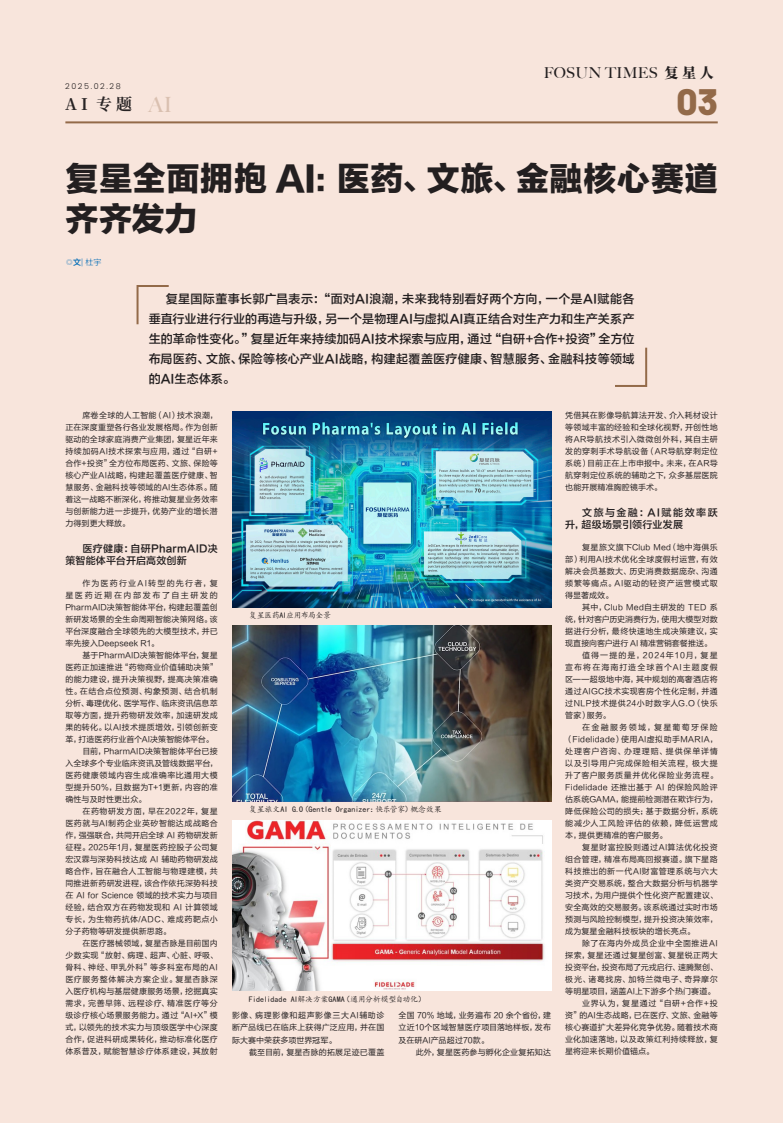
<style>
.page{position:relative;width:783px;height:1123px;background:#fff}
.page>*{position:absolute;margin:0;border:0;box-sizing:border-box;transform-origin:0 0}
.t1{font:800 36.9px "Barlow";color:#936a49}
.正文{font:33px/39.6px "FZLTTHK GBK1 0";letter-spacing:.02em;color:#231f20}
.t2{font:700 16px "Source Han Serif CN";color:#231f20}
.t3{font:500 15px "Big Caslon";letter-spacing:.02em;color:#231f20}
.正文-2{font:12px/20px "FZLTZHK GBK1 0";letter-spacing:.025em;color:#231f20;text-align:justify}
.正文-3{font:10px/12px "FZLTZHK GBK1 0";letter-spacing:.025em;color:#231f20}
.正文-4{font:10px/12px "FZLTZHK GBK1 0";letter-spacing:.13em;color:#231f20}
.正文-5{font:8px/12px "FZLTHK GBK1 0";letter-spacing:.025em;color:#231f20;text-align:justify}
.正文-6{font:8px "Kai Ti";letter-spacing:-.02em;color:#231f20}
.正文-7{font:8px "Kai Ti";letter-spacing:-.045em;color:#231f20}
.正文-8{font:8px "Kai Ti";letter-spacing:-.065em;color:#231f20}
.t4{font:300 8px "Poppins";letter-spacing:.2em;color:#231f20}
.正文-9{font:8px "FZLTXHK";color:#006cb7}
.s1{font-family:"Source Han Serif CN";font-weight:800;font-size:14px}
.s2{font-family:"Big Caslon";font-weight:500;font-size:21px;color:#936a49}
.s3{font-family:"FZLTZHK GBK1 0"}
</style>
<div class="page">
<div style="left:0;top:0;width:782px;height:1123px;background:#f8e5dc"></div>
<hr style="left:65px;top:121px;width:652px;height:2px;background:#936a49">
<img style="left:232px;top:411px;width:319px;height:196px">
<img style="left:232px;top:625px;width:319px;height:176px">
<img style="left:232px;top:820px;width:319px;height:170px">
<svg style="left:136px;top:285px;width:33px;height:40px"></svg>
<svg style="left:615px;top:347px;width:33px;height:40px"></svg>
<h3 class="t3" style="left:543px;top:61px;width:172px">FOSUN TIMES <span class="s1">复星人</span></h3>
<p class="t4" style="left:65px;top:82px;width:57px">2025.02.28</p>
<h3 class="t2" style="left:65px;top:95px;width:108px">AI 专题 <span class="s2">AI</span></h3>
<p class="t1" style="left:676px;top:74px;width:43px">03</p>
<p class="正文" style="left:65px;top:161px;width:653px">复星全面拥抱 AI：医药、文旅、金融核心赛道齐齐发力</p>
<p class="正文-9" style="left:65px;top:258px;width:38px"><span class="s3">◎文</span>| 杜宇</p>
<p class="正文-2" style="left:149px;top:289px;width:487px;text-indent:17px">复星国际董事长郭广昌表示：“面对AI浪潮，未来我特别看好两个方向，一个是AI赋能各垂直行业进行行业的再造与升级，另一个是物理AI与虚拟AI真正结合对生产力和生产关系产生的革命性变化。”复星近年来持续加码AI技术探索与应用，通过“自研+合作+投资”全方位布局医药、文旅、保险等核心产业AI战略，构建起覆盖医疗健康、智慧服务、金融科技等领域的AI生态体系。</p>
<p class="正文-5" style="left:65px;top:409px;width:154px;text-indent:17px">席卷全球的人工智能（AI）技术浪潮，正在深度重塑各行各业发展格局。作为创新驱动的全球家庭消费产业集团，复星近年来持续加码AI技术探索与应用，通过“自研+合作+投资”全方位布局医药、文旅、保险等核心产业AI战略，构建起覆盖医疗健康、智慧服务、金融科技等领域的AI生态体系。随着这一战略不断深化，将推动复星业务效率与创新能力进一步提升，优势产业的增长潜力得到更大释放。</p>
<p class="正文-3" style="left:65px;top:542px;width:154px;text-indent:17px">医疗健康：自研PharmAID决策智能体平台开启高效创新</p>
<p class="正文-5" style="left:65px;top:577px;width:154px;text-indent:17px">作为医药行业AI转型的先行者，复星医药近期在内部发布了自主研发的PharmAID决策智能体平台，构建起覆盖创新研发场景的全生命周期智能决策网络。该平台深度融合全球领先的大模型技术，并已率先接入Deepseek R1。</p>
<p class="正文-5" style="left:65px;top:649px;width:154px;text-indent:17px">基于PharmAID决策智能体平台，复星医药正加速推进“药物商业价值辅助决策”的能力建设，提升决策视野，提高决策准确性。在结合点位预测、构象预测、结合机制分析、毒理优化、医学写作、临床资讯信息萃取等方面，提升药物研发效率，加速研发成果的转化。以AI技术提质增效，引领创新变革，打造医药行业首个AI决策智能体平台。</p>
<p class="正文-5" style="left:65px;top:745px;width:154px;text-indent:17px">目前，PharmAID决策智能体平台已接入全球多个专业临床资讯及管线数据平台，医药健康领域内容生成准确率比通用大模型提升50%，且数据为T+1更新，内容的准确性与及时性更出众。</p>
<p class="正文-5" style="left:65px;top:805px;width:154px;text-indent:17px">在药物研发方面，早在2022年，复星医药就与AI制药企业英矽智能达成战略合作，强强联合，共同开启全球 AI 药物研发新征程。2025年1月，复星医药控股子公司复宏汉霖与深势科技达成 AI 辅助药物研发战略合作，旨在融合人工智能与物理建模，共同推进新药研发进程，该合作依托深势科技在 AI for Science 领域的技术实力与项目经验，结合双方在药物发现和 AI 计算领域专长，为生物药抗体/ADC、难成药靶点小分子药物等研发提供新思路。</p>
<p class="正文-5" style="left:65px;top:937px;width:154px;text-indent:17px">在医疗器械领域，复星杏脉是目前国内少数实现“放射、病理、超声、心脏、呼吸、骨科、神经、甲乳外科”等多科室布局的AI医疗服务整体解决方案企业。复星杏脉深入医疗机构与基层健康服务场景，挖掘真实需求，完善早筛、远程诊疗、精准医疗等分级诊疗核心场景服务能力。通过“AI+X”模式，以领先的技术实力与顶级医学中心深度合作，促进科研成果转化，推动标准化医疗体系普及，赋能智慧诊疗体系建设，其放射</p>
<p class="正文-8" style="left:249px;top:611px;width:84px">复星医药AI应用布局全景</p>
<p class="正文-6" style="left:249px;top:805px;width:194px">复星旅文AI G.O（Gentle Organizer：快乐管家）概念效果</p>
<p class="正文-7" style="left:249px;top:995px;width:178px">Fidelidade AI解决方案GAMA（通用分析模型自动化）</p>
<p class="正文-5" style="left:232px;top:1009px;width:154px">影像、病理影像和超声影像三大AI辅助诊断产品线已在临床上获得广泛应用，并在国际大赛中荣获多项世界冠军。</p>
<p class="正文-5" style="left:249px;top:1045px;width:137px">截至目前，复星杏脉的拓展足迹已覆盖</p>
<p class="正文-5" style="left:398px;top:1009px;width:154px">全国 70% 地域，业务遍布 20 余个省份，建立近10个区域智慧医疗项目落地样板，发布及在研AI产品超过70款。</p>
<p class="正文-5" style="left:415px;top:1045px;width:137px">此外，复星医药参与孵化企业复拓知达</p>
<p class="正文-5" style="left:565px;top:409px;width:154px">凭借其在影像导航算法开发、介入耗材设计等领域丰富的经验和全球化视野，开创性地将AR导航技术引入微微创外科，其自主研发的穿刺手术导航设备（AR导航穿刺定位系统）目前正在上市申报中。未来，在AR导航穿刺定位系统的辅助之下，众多基层医院也能开展精准胸腔镜手术。</p>
<p class="正文-4" style="left:565px;top:506px;width:154px;text-indent:17px">文旅与金融：AI赋能效率跃升，超级场景引领行业发展</p>
<p class="正文-5" style="left:565px;top:541px;width:154px;text-indent:17px">复星旅文旗下Club Med（地中海俱乐部）利用AI技术优化全球度假村运营，有效解决会员基数大、历史消费数据庞杂、沟通频繁等痛点。AI驱动的轻资产运营模式取得显著成效。</p>
<p class="正文-5" style="left:565px;top:601px;width:154px;text-indent:17px">其中，Club Med自主研发的 TED 系统，针对客户历史消费行为，使用大模型对数据进行分析，最终快速地生成决策建议，实现直接向客户进行 AI 精准营销套餐推送。</p>
<p class="正文-5" style="left:565px;top:649px;width:154px;text-indent:17px">值得一提的是，2024年10月，复星宣布将在海南打造全球首个AI主题度假区——超级地中海，其中规划的高奢酒店将通过AIGC技术实现客房个性化定制，并通过NLP技术提供24小时数字人G.O（快乐管家）服务。</p>
<p class="正文-5" style="left:565px;top:721px;width:154px;text-indent:17px">在金融服务领域，复星葡萄牙保险（Fidelidade）使用AI虚拟助手MARIA，处理客户咨询、办理理赔、提供保单详情以及引导用户完成保险相关流程, 极大提升了客户服务质量并优化保险业务流程。Fidelidade 还推出基于 AI 的保险风险评估系统GAMA，能提前检测潜在欺诈行为，降低保险公司的损失；基于数据分析，系统能减少人工风险评估的依赖，降低运营成本，提供更精准的客户服务。</p>
<p class="正文-5" style="left:565px;top:841px;width:154px;text-indent:17px">复星财富控股则通过AI算法优化投资组合管理，精准布局高回报赛道。旗下星路科技推出的新一代AI财富管理系统与六大类资产交易系统，整合大数据分析与机器学习技术，为用户提供个性化资产配置建议、安全高效的交易服务。该系统通过实时市场预测与风险控制模型，提升投资决策效率，成为复星金融科技板块的增长亮点。</p>
<p class="正文-5" style="left:565px;top:937px;width:154px;text-indent:17px">除了在海内外成员企业中全面推进AI探索，复星还通过复星创富、复星锐正两大投资平台，投资布局了元戎启行、速腾聚创、极光、诸葛找房、加特兰微电子、奇异摩尔等明星项目，涵盖AI上下游多个热门赛道。</p>
<p class="正文-5" style="left:565px;top:997px;width:154px;text-indent:17px">业界认为，复星通过“自研+合作+投资”的AI生态战略，已在医疗、文旅、金融等核心赛道扩大差异化竞争优势。随着技术商业化加速落地，以及政策红利持续释放，复星将迎来长期价值锚点。</p>
</div>
